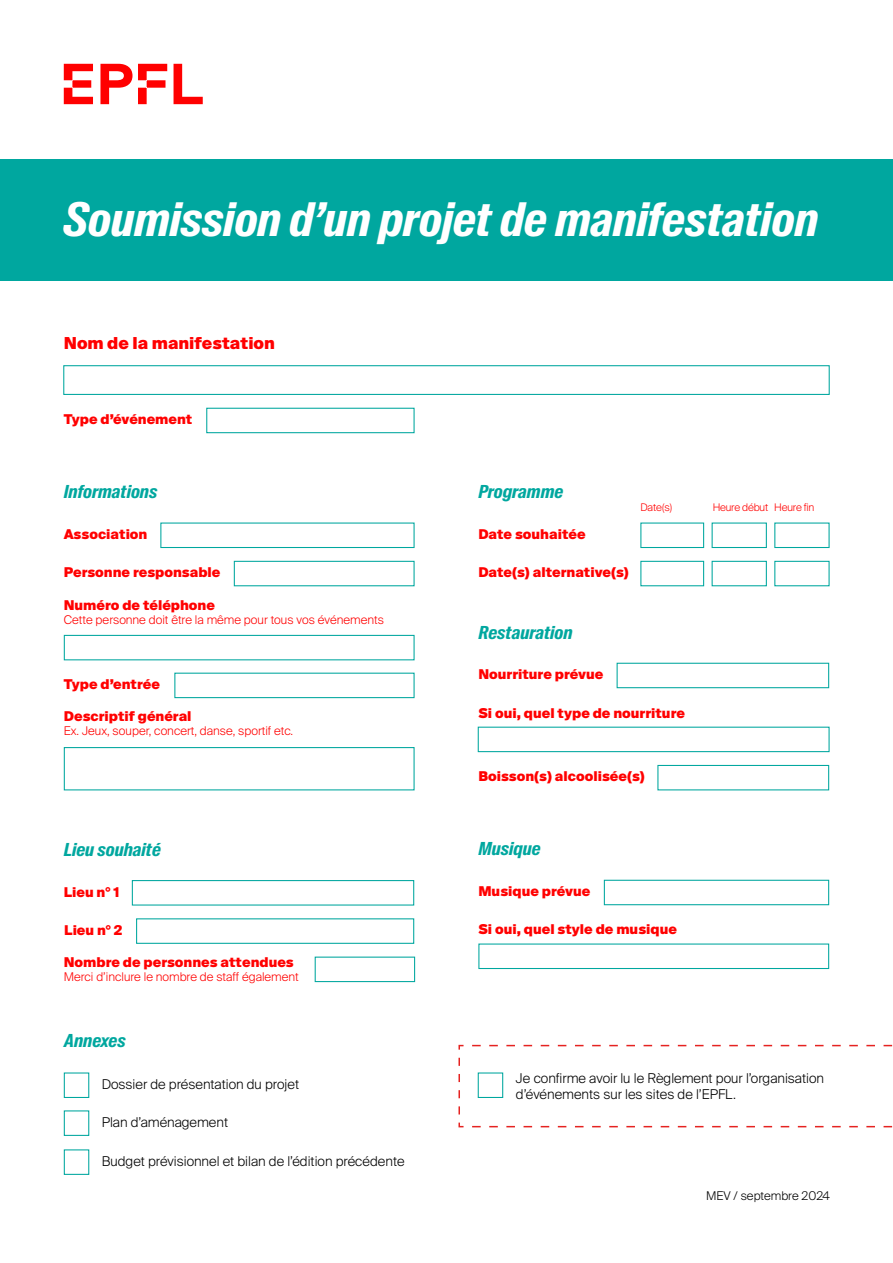
<style>
.page{position:relative;width:893px;height:1263px;background:#fff}
.page>*{position:absolute;margin:0;border:0;box-sizing:border-box;transform-origin:0 0}
.t1{font:italic 700 46.5px "Suisse Intl Cond";color:#fff}
.t2{font:italic 700 18px "Suisse Intl Cond";color:#00a79f}
.t3{font:900 16.5px "Suisse Intl";color:#f00}
.t4{font:900 13.5px "Suisse Intl";color:#f00}
.t5{font:300 13.5px "Suisse Intl";color:#000}
.t6{font:300 12px "Suisse Intl";color:#f00}
.t7{font:300 12px "Suisse Intl";color:#000}
.t8{font:300 10.5px "Suisse Intl";letter-spacing:-.02em;color:#f00}
</style>
<div class="page">
<div style="left:0;top:159px;width:893px;height:122px;background:#00a79f"></div>
<div style="left:63px;top:365px;width:767px;height:30px;border:1px solid #00a79f"></div>
<div style="left:160px;top:522px;width:255px;height:26px;border:1px solid #00a79f"></div>
<div style="left:617px;top:663px;width:212px;height:25px;border:1px solid #00a79f"></div>
<div style="left:234px;top:561px;width:181px;height:25px;border:1px solid #00a79f"></div>
<div style="left:64px;top:635px;width:351px;height:25px;border:1px solid #00a79f"></div>
<div style="left:206px;top:408px;width:209px;height:25px;border:1px solid #00a79f"></div>
<div style="left:478px;top:727px;width:352px;height:25px;border:1px solid #00a79f"></div>
<div style="left:174px;top:673px;width:241px;height:25px;border:1px solid #00a79f"></div>
<div style="left:657px;top:765px;width:172px;height:25px;border:1px solid #00a79f"></div>
<div style="left:640px;top:522px;width:64px;height:26px;border:1px solid #00a79f"></div>
<div style="left:640px;top:561px;width:64px;height:25px;border:1px solid #00a79f"></div>
<div style="left:712px;top:522px;width:55px;height:26px;border:1px solid #00a79f"></div>
<div style="left:712px;top:561px;width:55px;height:25px;border:1px solid #00a79f"></div>
<div style="left:774px;top:522px;width:56px;height:26px;border:1px solid #00a79f"></div>
<div style="left:774px;top:561px;width:56px;height:25px;border:1px solid #00a79f"></div>
<div style="left:315px;top:956px;width:100px;height:26px;border:1px solid #00a79f"></div>
<div style="left:132px;top:880px;width:282px;height:25px;border:1px solid #00a79f"></div>
<div style="left:604px;top:880px;width:225px;height:25px;border:1px solid #00a79f"></div>
<div style="left:136px;top:918px;width:278px;height:26px;border:1px solid #00a79f"></div>
<div style="left:478px;top:943px;width:351px;height:26px;border:1px solid #00a79f"></div>
<div style="left:64px;top:1072px;width:25px;height:26px;border:1px solid #00a79f"></div>
<div style="left:64px;top:1110px;width:25px;height:26px;border:1px solid #00a79f"></div>
<div style="left:64px;top:1149px;width:25px;height:26px;border:1px solid #00a79f"></div>
<div style="left:64px;top:747px;width:351px;height:43px;border:1px solid #00a79f"></div>
<svg style="left:458px;top:1044px;width:435px;height:84px"></svg>
<svg style="left:64px;top:64px;width:139px;height:40px"></svg>
<p class="t1" style="left:64px;top:192px;width:756px">Soumission d’un projet de manifestation</p>
<p class="t3" style="left:64px;top:333px;width:213px">Nom de la manifestation</p>
<p class="t4" style="left:64px;top:412px;width:130px">Type d’événement</p>
<p class="t2" style="left:64px;top:481px;width:95px">Informations</p>
<p class="t4" style="left:64px;top:526px;width:85px">Association</p>
<p class="t4" style="left:64px;top:565px;width:158px">Personne responsable</p>
<p class="t4" style="left:64px;top:597px;width:153px">Numéro de téléphone</p>
<p class="t6" style="left:64px;top:612px;width:322px">Cette personne doit être la même pour tous vos événements</p>
<p class="t4" style="left:64px;top:676px;width:98px">Type d’entrée</p>
<p class="t4" style="left:64px;top:709px;width:129px">Descriptif général</p>
<p class="t6" style="left:64px;top:724px;width:231px">Ex. Jeux, souper, concert, danse, sportif etc.</p>
<p class="t2" style="left:64px;top:839px;width:99px">Lieu souhaité</p>
<p class="t2" style="left:478px;top:481px;width:86px">Programme</p>
<p class="t4" style="left:478px;top:526px;width:109px">Date souhaitée</p>
<p class="t4" style="left:478px;top:565px;width:152px">Date(s) alternative(s)</p>
<p class="t8" style="left:640px;top:501px;width:33px">Date(s)</p>
<p class="t8" style="left:713px;top:501px;width:57px">Heure début</p>
<p class="t8" style="left:774px;top:501px;width:42px">Heure fin</p>
<p class="t2" style="left:478px;top:622px;width:96px">Restauration</p>
<p class="t4" style="left:478px;top:667px;width:127px">Nourriture prévue</p>
<p class="t4" style="left:478px;top:705px;width:208px">Si oui, quel type de nourriture</p>
<p class="t4" style="left:478px;top:769px;width:168px">Boisson(s) alcoolisée(s)</p>
<p class="t2" style="left:478px;top:838px;width:64px">Musique</p>
<p class="t4" style="left:64px;top:884px;width:57px">Lieu n° 1</p>
<p class="t4" style="left:478px;top:884px;width:114px">Musique prévue</p>
<p class="t4" style="left:64px;top:922px;width:60px">Lieu n° 2</p>
<p class="t4" style="left:478px;top:922px;width:200px">Si oui, quel style de musique</p>
<p class="t4" style="left:64px;top:954px;width:232px">Nombre de personnes attendues</p>
<p class="t6" style="left:64px;top:969px;width:236px">Merci d’inclure le nombre de staff également</p>
<p class="t2" style="left:64px;top:1030px;width:63px">Annexes</p>
<p class="t5" style="left:102px;top:1077px;width:199px">Dossier de présentation du projet</p>
<p class="t5" style="left:102px;top:1115px;width:128px">Plan d’aménagement</p>
<p class="t5" style="left:102px;top:1154px;width:304px">Budget prévisionnel et bilan de l’édition précédente</p>
<p class="t5" style="left:516px;top:1070px;width:309px">Je confirme avoir lu le Règlement pour l’organisation</p>
<p class="t5" style="left:516px;top:1086px;width:221px">d’événements sur les sites de l’EPFL.</p>
<p class="t7" style="left:706px;top:1189px;width:125px">MEV / septembre 2024</p>
</div>
